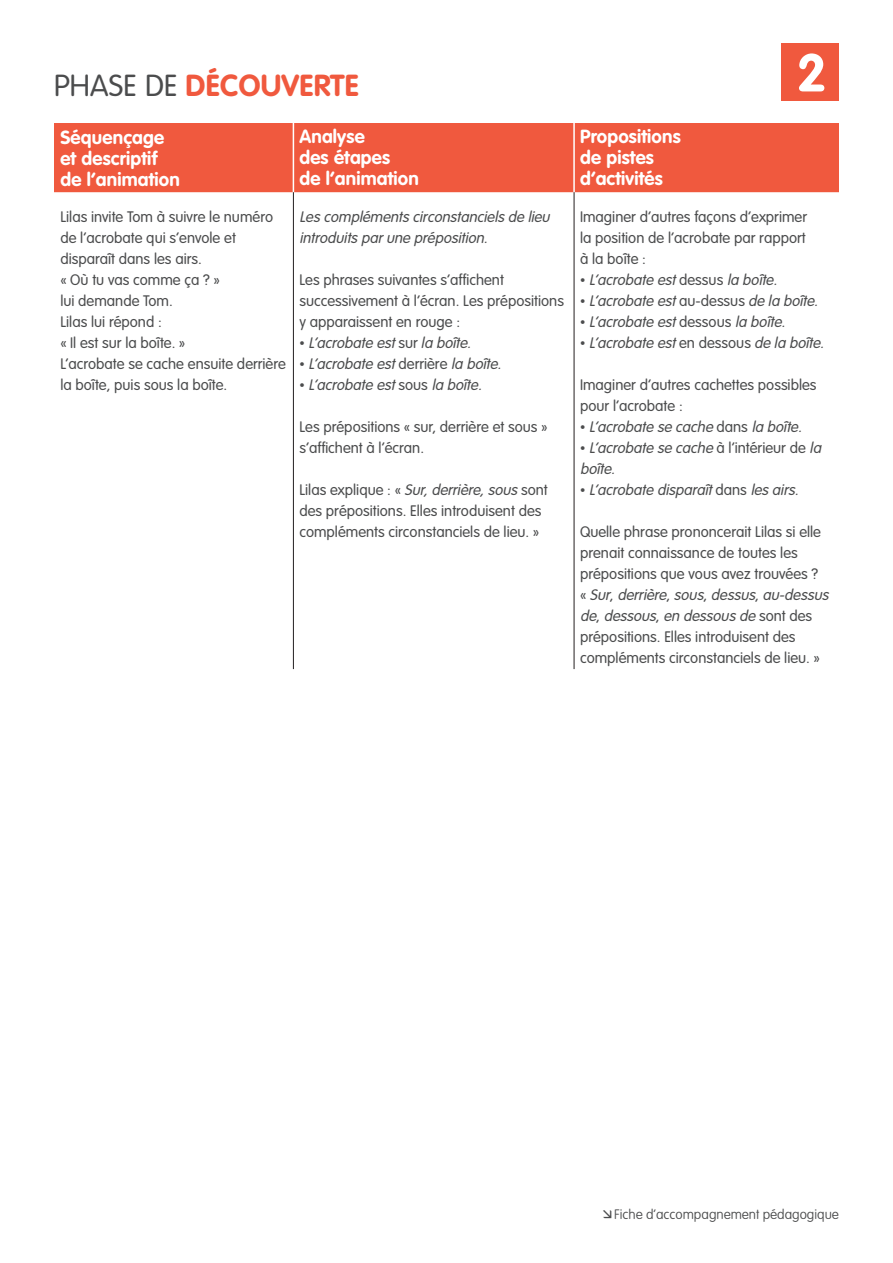
<style>
.page{position:relative;width:893px;height:1263px;background:#fff}
.page>*{position:absolute;margin:0;border:0;box-sizing:border-box;transform-origin:0 0}
.t1{font:700 52.5px "VAG Rounded Std";color:#fff}
._03_Tablo_Surtitre_G{font:700 30px "VAG Rounded Std";letter-spacing:.01em;color:#f0593e}
._03_Tablo_Titre_têti{font:700 18.75px/21px "VAG Rounded Std";letter-spacing:.01em;color:#fff}
._04_Tablo_Txt_couran{font:300 15px/21px "VAG Rounded Std";color:#4b4c4d}
._04_Tablo_Txt_couran-2{font:italic 300 15px/21px "VAG Rounded Std";color:#4b4c4d}
.t2{font:100 13.5px "VAG Rounded Std";color:#4b4c4d}
.s1{font-weight:300;color:#4b4c4d}
.s2{font-family:"Times New Roman";font-weight:400;font-style:normal}
.s3{font-style:normal}
.s4{font-style:italic}
</style>
<div class="page">
<div style="left:781px;top:43px;width:58px;height:58px;background:#f0593e"></div>
<div style="left:54px;top:123px;width:785px;height:69px;background:#f0593e"></div>
<hr style="left:293px;top:123px;width:1px;height:69px;background:#fff">
<hr style="left:573px;top:123px;width:2px;height:69px;background:#fff">
<hr style="left:293px;top:192px;width:1px;height:477px;background:#231f20">
<hr style="left:574px;top:192px;width:1px;height:477px;background:#231f20">
<p class="_03_Tablo_Surtitre_G" style="left:54px;top:68px;width:306px"><span class="s1">PHASE DE</span> DÉCOUVERTE</p>
<p class="t1" style="left:797px;top:42px;width:32px">2</p>
<p class="_03_Tablo_Titre_têti" style="left:60px;top:127px;width:121px">Séquençage et descriptif de l’animation</p>
<p class="_03_Tablo_Titre_têti" style="left:299px;top:127px;width:121px">Analyse<br>des étapes<br>de l’animation</p>
<p class="_03_Tablo_Titre_têti" style="left:580px;top:127px;width:102px">Propositions de pistes d’activités</p>
<p class="_04_Tablo_Txt_couran" style="left:60px;top:207px;width:214px">Lilas invite Tom à suivre le numéro de l’acrobate qui s’envole et disparaît dans les airs.</p>
<p class="_04_Tablo_Txt_couran" style="left:60px;top:270px;width:161px">« Où tu vas comme ça ? » lui demande Tom.</p>
<p class="_04_Tablo_Txt_couran" style="left:60px;top:312px;width:126px">Lilas lui répond :<br>« Il est sur la boîte. »</p>
<p class="_04_Tablo_Txt_couran" style="left:60px;top:354px;width:227px">L’acrobate se cache ensuite derrière la boîte, puis sous la boîte.</p>
<p class="_04_Tablo_Txt_couran-2" style="left:299px;top:207px;width:255px">Lescomplémentscirconstancielsde lieu introduitsparune préposition.</p>
<p class="_04_Tablo_Txt_couran" style="left:299px;top:270px;width:266px">Les phrases suivantes s’affichent successivement à l’écran. Les prépositions y apparaissent en rouge :</p>
<p class="_04_Tablo_Txt_couran-2" style="left:299px;top:333px;width:177px"><span class="s2">•</span> L’acrobate est <span class="s3">s u r</span> la boîte.</p>
<p class="_04_Tablo_Txt_couran-2" style="left:299px;top:354px;width:207px"><span class="s2">•</span> L’acrobate est<span class="s3">d e r r i è r e</span> la boîte.</p>
<p class="_04_Tablo_Txt_couran-2" style="left:299px;top:375px;width:187px"><span class="s2">•</span> L’acrobate est <span class="s3">s o u s</span> la boîte.</p>
<p class="_04_Tablo_Txt_couran" style="left:299px;top:417px;width:250px">Les prépositions « sur, derrière et sous » s’affichent à l’écran.</p>
<p class="_04_Tablo_Txt_couran" style="left:299px;top:480px;width:250px">Lilas explique : « <span class="s4">Sur,derrière,sous</span>sont des prépositions. Elles introduisent des compléments circonstanciels de lieu. »</p>
<p class="_04_Tablo_Txt_couran" style="left:580px;top:207px;width:229px;text-align:justify">Imaginer d’autres façons d’exprimer la position de l’acrobate par rapport à la boîte :</p>
<p class="_04_Tablo_Txt_couran-2" style="left:580px;top:270px;width:202px"><span class="s2">•</span> L’acrobate est<span class="s3">d e s s u s</span> la boîte.</p>
<p class="_04_Tablo_Txt_couran-2" style="left:580px;top:291px;width:243px"><span class="s2">•</span> L’acrobate est <span class="s3">a u - d e s s u s</span> de la boîte.</p>
<p class="_04_Tablo_Txt_couran-2" style="left:580px;top:312px;width:210px"><span class="s2">•</span> L’acrobate est <span class="s3">d e s s o u s</span> la boîte.</p>
<p class="_04_Tablo_Txt_couran-2" style="left:580px;top:333px;width:249px"><span class="s2">•</span> L’acrobate est <span class="s3">e n d e s s o u s</span> de la boîte.</p>
<p class="_04_Tablo_Txt_couran" style="left:580px;top:375px;width:238px">Imaginer d’autres cachettes possibles pour l’acrobate :</p>
<p class="_04_Tablo_Txt_couran-2" style="left:580px;top:417px;width:227px"><span class="s2">•</span> L’acrobate se cache <span class="s3">d a n s</span> la boîte.</p>
<p class="_04_Tablo_Txt_couran-2" style="left:580px;top:438px;width:246px"><span class="s2">•</span> L’acrobate se cache <span class="s3">à l ’ i n t é r i e u r d e</span> la boîte.</p>
<p class="_04_Tablo_Txt_couran-2" style="left:580px;top:480px;width:224px"><span class="s2">•</span> L’acrobate disparaît <span class="s3">d a n s</span> lesairs.</p>
<p class="_04_Tablo_Txt_couran" style="left:580px;top:522px;width:242px">Quelle phrase prononcerait Lilas si elle prenait connaissance de toutes les prépositions que vous avez trouvées ?</p>
<p class="_04_Tablo_Txt_couran" style="left:580px;top:585px;width:253px">« <span class="s4">Sur</span>, <span class="s4">derrière</span>, <span class="s4">sous</span>, <span class="s4">dessus</span>, <span class="s4">au-dessus de</span>, <span class="s4">dessous</span>, <span class="s4">en dessousde</span> s o n t d e s prépositions. Elles introduisent des compléments circonstanciels de lieu. »</p>
<p class="t2" style="left:614px;top:1207px;width:226px">Fiche d’accompagnement pédagogique</p>
</div>
